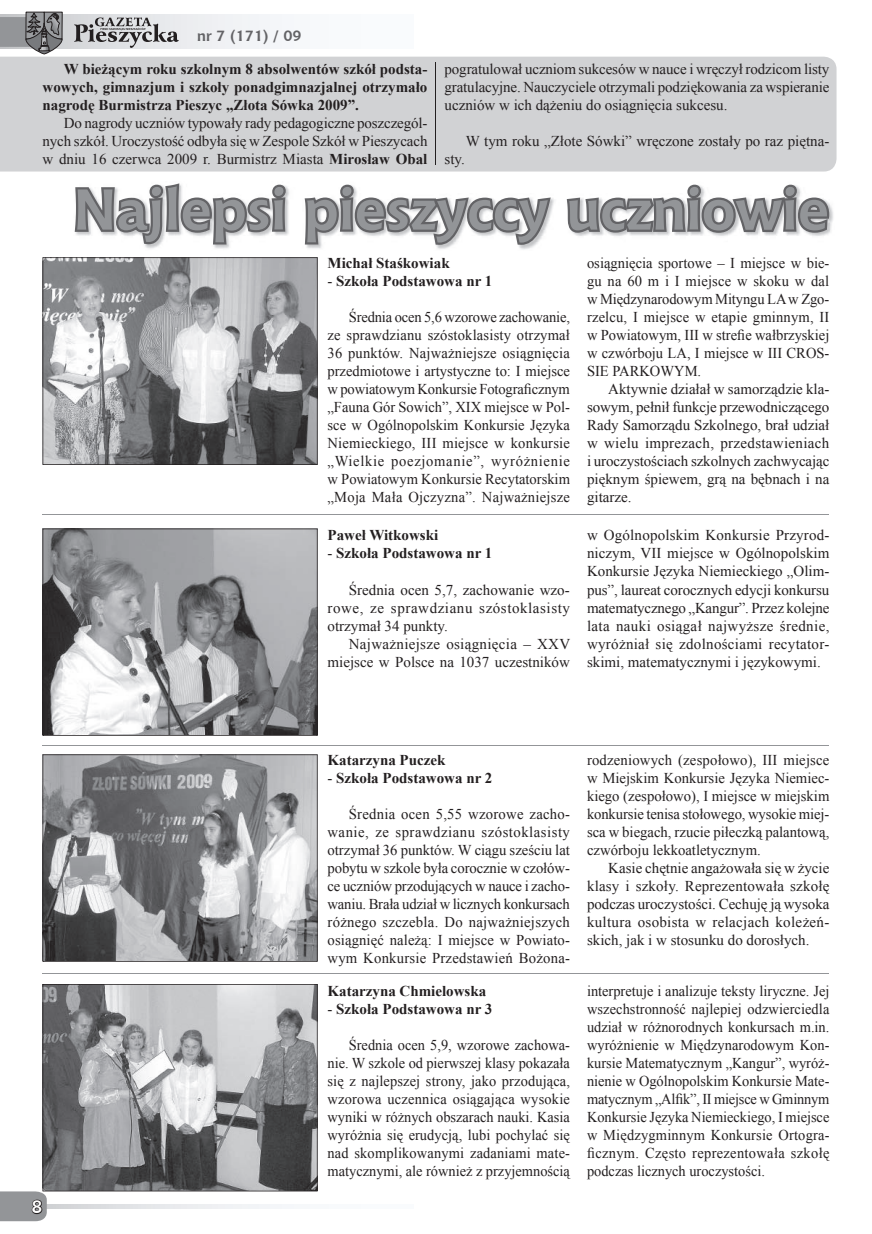
<style>
.page{position:relative;width:872px;height:1234px;background:#fff}
.page>*{position:absolute;margin:0;border:0;box-sizing:border-box;transform-origin:0 0}
.t1{font:700 57px "Chianti BT";color:#939598}
.t2{font:700 18px "Chianti BT";color:#fff}
.t3{font:15px/18px "Times New Roman";color:#231f20;text-align:justify}
.t4{font:15px/18px "Times New Roman";color:#231f20;text-align:justify;scale:.96 1}
.t5{font:700 15px/18px "Times New Roman";color:#231f20;text-align:justify}
.t6{font:700 15px "Chianti BT";color:#636366}
.s1{font-weight:700}
.s2{font-weight:400}
</style>
<div class="page">
<svg style="left:47px;top:1204px;width:235px;height:4px"></svg>
<svg style="left:62px;top:15px;width:220px;height:34px"></svg>
<svg style="left:26px;top:23px;width:36px;height:31px"></svg>
<div style="left:26px;top:23px;width:36px;height:31px;border:1px solid #231f20;border-radius:50%"></div>
<svg style="left:0;top:11px;width:62px;height:40px;background:#88898b"></svg>
<svg style="left:74px;top:17px;width:105px;height:31px;background:#afafb1"></svg>
<div style="left:0;top:57px;width:836px;height:114px;background:#d1d2d4"></div>
<svg style="left:0;top:1191px;width:47px;height:29px"></svg>
<svg style="left:74px;top:183px;width:215px;height:64px"></svg>
<svg style="left:304px;top:184px;width:249px;height:64px"></svg>
<svg style="left:564px;top:56px;width:267px;height:180px"></svg>
<hr style="left:435px;top:62px;width:1px;height:102px;background:#231f20">
<svg style="left:43px;top:257px;width:274px;height:207px;background:#999a9d"></svg>
<svg style="left:43px;top:528px;width:274px;height:207px;background:#9c9da0"></svg>
<svg style="left:43px;top:754px;width:274px;height:207px;background:#949597"></svg>
<svg style="left:43px;top:984px;width:274px;height:207px;background:#949597"></svg>
<hr style="left:43px;top:514px;width:786px;height:1px;background:#939598">
<hr style="left:43px;top:745px;width:786px;height:1px;background:#939598">
<hr style="left:43px;top:972px;width:786px;height:1px;background:#939598">
<p class="t6" style="left:197px;top:26px;width:106px">nr 7 (171) / 09</p>
<p class="t5" style="left:43px;top:60px;width:386px;text-indent:21px">W bieżącym roku szkolnym 8 absolwentów szkół podsta&shy;wowych, gimnazjum i szkoły ponadgimnazjalnej otrzymało nagrodę Burmistrza Pieszyc „Złota Sówka 2009”.</p>
<p class="t3" style="left:43px;top:114px;width:386px;text-indent:21px">Do nagrody uczniów typowały rady pedagogiczne poszczegól&shy;nych szkół. Uroczystość odbyła się w Zespole Szkół w Pieszycach w dniu 16 czerwca 2009 r. Burmistrz Miasta <span class="s1">Mirosław Obal</span></p>
<p class="t3" style="left:444px;top:60px;width:386px">pogratulował uczniom sukcesów w nauce i wręczył rodzicom listy gratulacyjne. Nauczyciele otrzymali podziękowania za wspieranie uczniów w ich dążeniu do osiągnięcia sukcesu.</p>
<p class="t3" style="left:466px;top:132px;width:365px">W tym roku „Złote Sówki” wręczone zostały po raz piętna-</p>
<p class="t3" style="left:444px;top:150px;width:22px">sty.</p>
<h1 class="t1" style="left:73px;top:169px;width:757px">Najlepsi pieszyccy uczniowie</h1>
<p class="t5" style="left:327px;top:253px;width:124px">Michał Staśkowiak</p>
<p class="t5" style="left:327px;top:271px;width:166px"><span class="s2">-</span> Szkoła Podstawowa nr 1</p>
<p class="t3" style="left:327px;top:307px;width:244px;text-indent:21px">Średnia ocen 5,6 wzorowe zachowanie, ze sprawdzianu szóstoklasisty otrzymał 36 punktów. Najważniejsze osiągnięcia przedmiotowe i artystyczne to: I miejsce w powiatowym Konkursie Fotograficznym „Fauna Gór Sowich”, XIX miejsce w Pol&shy;sce w Ogólnopolskim Konkursie Języka Niemieckiego, III miejsce w konkursie „Wielkie poezjomanie”, wyróżnienie w Powiatowym Konkursie Recytatorskim „Moja Mała Ojczyzna”. Najważniejsze</p>
<p class="t3" style="left:587px;top:253px;width:244px">osiągnięcia sportowe – I miejsce w bie&shy;gu na 60 m i I miejsce w skoku w dal w Międzynarodowym Mityngu LA w Zgo&shy;rzelcu, I miejsce w etapie gminnym, II w Powiatowym, III w strefie wałbrzyskiej w czwórboju LA, I miejsce w III CROS-SIE PARKOWYM.</p>
<p class="t3" style="left:587px;top:379px;width:244px;text-indent:21px">Aktywnie działał w samorządzie kla&shy;sowym, pełnił funkcje przewodniczącego Rady Samorządu Szkolnego, brał udział w wielu imprezach, przedstawieniach i uroczystościach szkolnych zachwycając pięknym śpiewem, grą na bębnach i na gitarze.</p>
<p class="t2" style="left:32px;top:1193px;width:12px">8</p>
<p class="t5" style="left:327px;top:526px;width:112px">Paweł Witkowski</p>
<p class="t5" style="left:327px;top:544px;width:166px"><span class="s2">-</span> Szkoła Podstawowa nr 1</p>
<p class="t3" style="left:327px;top:580px;width:244px;text-indent:21px">Średnia ocen 5,7, zachowanie wzo&shy;rowe, ze sprawdzianu szóstoklasisty otrzymał 34 punkty.</p>
<p class="t3" style="left:327px;top:634px;width:244px;text-align:right">Najważniejsze osiągnięcia – XXV miejsce w Polsce na 1037 uczestników</p>
<p class="t3" style="left:587px;top:526px;width:244px">w Ogólnopolskim Konkursie Przyrod&shy;niczym, VII miejsce w Ogólnopolskim Konkursie Języka Niemieckiego „Olim&shy;pus”, laureat corocznych edycji konkursu matematycznego „Kangur”. Przez kolejne lata nauki osiągał najwyższe średnie, wyróżniał się zdolnościami recytator&shy;skimi, matematycznymi i językowymi.</p>
<p class="t5" style="left:327px;top:750px;width:119px">Katarzyna Puczek</p>
<p class="t5" style="left:327px;top:768px;width:166px"><span class="s2">-</span> Szkoła Podstawowa nr 2</p>
<p class="t3" style="left:327px;top:804px;width:244px;text-indent:21px">Średnia ocen 5,55 wzorowe zacho&shy;wanie, ze sprawdzianu szóstoklasisty otrzymał 36 punktów. W ciągu sześciu lat pobytu w szkole była corocznie w czołów&shy;ce uczniów przodujących w nauce i zacho&shy;waniu. Brała udział w licznych konkursach różnego szczebla. Do najważniejszych osiągnięć należą: I miejsce w Powiato&shy;wym Konkursie Przedstawień Bożona-</p>
<p class="t5" style="left:327px;top:981px;width:160px">Katarzyna Chmielowska</p>
<p class="t5" style="left:327px;top:999px;width:166px"><span class="s2">-</span> Szkoła Podstawowa nr 3</p>
<p class="t4" style="left:327px;top:1035px;width:254px;text-indent:21px">Średnia ocen 5,9, wzorowe zachowa&shy;nie. W szkole od pierwszej klasy pokazała się z najlepszej strony, jako przodująca, wzorowa uczennica osiągająca wysokie wyniki w różnych obszarach nauki. Kasia wyróżnia się erudycją, lubi pochylać się nad skomplikowanymi zadaniami mate&shy;matycznymi, ale również z przyjemnością</p>
<p class="t3" style="left:587px;top:750px;width:244px">rodzeniowych (zespołowo), III miejsce w Miejskim Konkursie Języka Niemiec&shy;kiego (zespołowo), I miejsce w miejskim konkursie tenisa stołowego, wysokie miej&shy;sca w biegach, rzucie piłeczką palantową, czwórboju lekkoatletycznym.</p>
<p class="t3" style="left:587px;top:858px;width:244px;text-indent:21px">Kasie chętnie angażowała się w życie klasy i szkoły. Reprezentowała szkołę podczas uroczystości. Cechuję ją wysoka kultura osobista w relacjach koleżeń&shy;skich, jak i w stosunku do dorosłych.</p>
<p class="t4" style="left:587px;top:981px;width:254px">interpretuje i analizuje teksty liryczne. Jej wszechstronność najlepiej odzwierciedla udział w różnorodnych konkursach m.in. wyróżnienie w Międzynarodowym Kon&shy;kursie Matematycznym „Kangur”, wyróż&shy;nienie w Ogólnopolskim Konkursie Mate&shy;matycznym „Alfik”, II miejsce w Gminnym Konkursie Języka Niemieckiego, I miejsce w Międzygminnym Konkursie Ortogra&shy;ficznym. Często reprezentowała szkołę podczas licznych uroczystości.</p>
</div>
